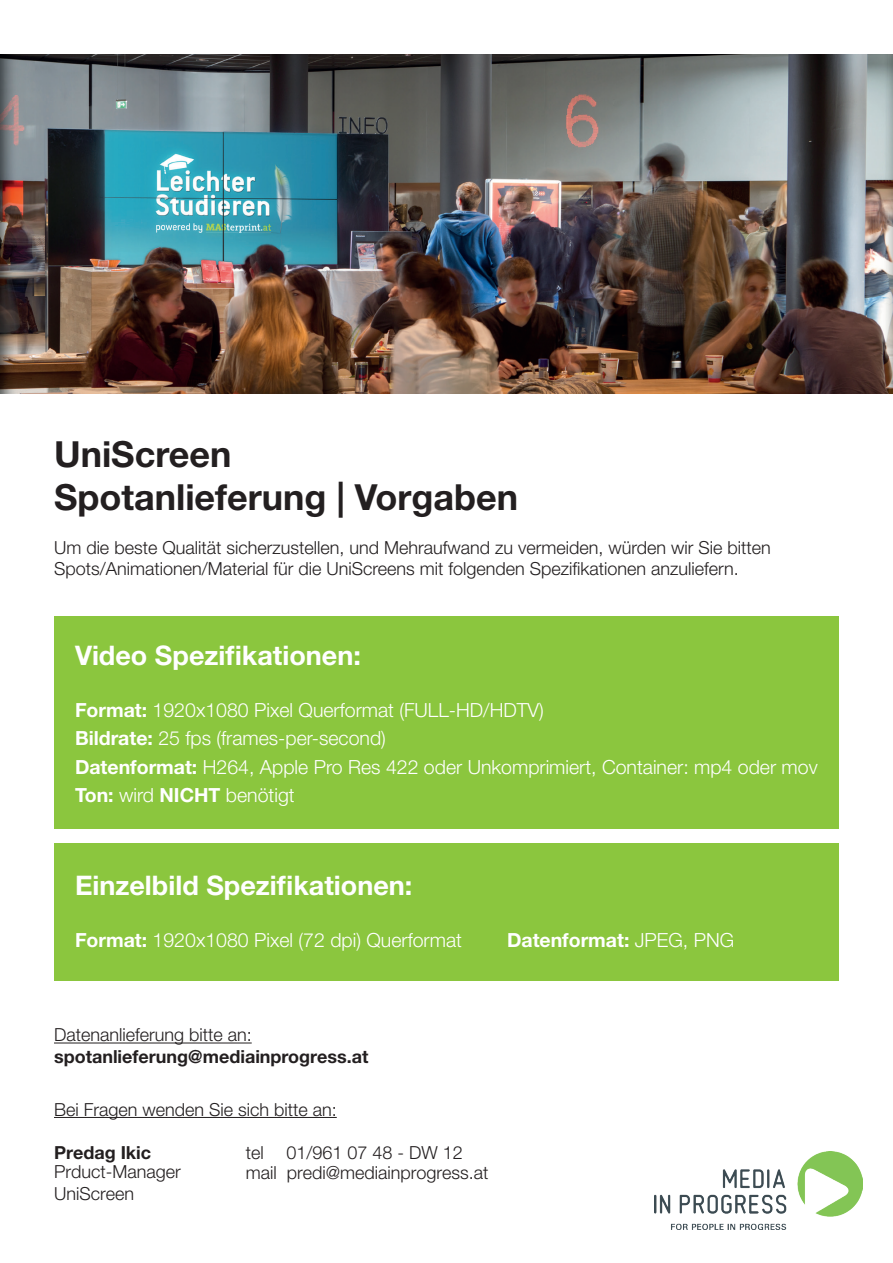
<style>
.page{position:relative;width:893px;height:1263px;background:#fff}
.page>*{position:absolute;margin:0;border:0;box-sizing:border-box;transform-origin:0 0}
.t1{font:700 36px/43.2px "Helvetica Neue LT Std";color:#231f20}
.t2{font:700 27px "Helvetica Neue LT Std";color:#fff}
.t3{font:300 19.5px/28.5px "Helvetica Neue LT Std";color:#fff}
.t4{font:700 19.5px "Helvetica Neue LT Std";color:#fff}
.t5{font:300 18px/21.6px "Helvetica Neue LT Std";color:#231f20}
.t6{font:700 18px "Helvetica Neue LT Std";color:#231f20}
.s1{font-weight:700}
.s2{font-weight:300}
</style>
<div class="page">
<hr style="left:54px;top:1117px;width:283px;height:1px;background:#231f20">
<hr style="left:54px;top:1042px;width:198px;height:1px;background:#231f20">
<div style="left:54px;top:616px;width:785px;height:213px;background:#8bc63e"></div>
<div style="left:54px;top:844px;width:785px;height:137px;background:#8bc63e"></div>
<img style="left:655px;top:1151px;width:207px;height:79px">
<img style="left:0;top:54px;width:893px;height:339px">
<h1 class="t1" style="left:54px;top:432px;width:466px">UniScreen<br>Spotanlieferung | Vorgaben</h1>
<p class="t5" style="left:54px;top:536px;width:718px">Um die beste Qualität sicherzustellen, und Mehraufwand zu vermeiden, würden wir Sie bitten<br>Spots/Animationen/Material für die UniScreens mit folgenden Spezifikationen anzuliefern.</p>
<h2 class="t2" style="left:75px;top:638px;width:287px">Video Spezifikationen:</h2>
<p class="t3" style="left:75px;top:695px;width:744px"><span class="s1">Format:</span> 1920x1080 Pixel Querformat (FULL-HD/HDTV)<br><span class="s1">Bildrate:</span> 25 fps (frames-per-second)<br><span class="s1">Datenformat:</span> H264, Apple Pro Res 422 oder Unkomprimiert, Container: mp4 oder mov <span class="s1">Ton:</span> wird <span class="s1">NICHT</span> benötigt</p>
<h2 class="t2" style="left:75px;top:869px;width:339px">Einzelbild Spezifikationen:</h2>
<p class="t3" style="left:75px;top:926px;width:388px"><span class="s1">Format:</span> 1920x1080 Pixel (72 dpi) Querformat</p>
<p class="t4" style="left:507px;top:928px;width:229px">Datenformat: <span class="s2">JPEG, PNG</span></p>
<p class="t5" style="left:54px;top:1023px;width:199px">Datenanlieferung bitte an:</p>
<p class="t6" style="left:54px;top:1045px;width:316px">spotanlieferung@mediainprogress.at</p>
<p class="t5" style="left:54px;top:1098px;width:284px">Bei Fragen wenden Sie sich bitte an:</p>
<p class="t6" style="left:54px;top:1141px;width:99px">Predag Ikic</p>
<p class="t5" style="left:54px;top:1160px;width:128px">Prduct-Manager<br>UniScreen</p>
<p class="t5" style="left:246px;top:1142px;width:244px;line-height:20.2px;text-indent:41px">01/961 07 48 - DW 12 mail predi@mediainprogress.at</p>
<p class="t5" style="left:246px;top:1141px;width:19px">tel</p>
</div>
